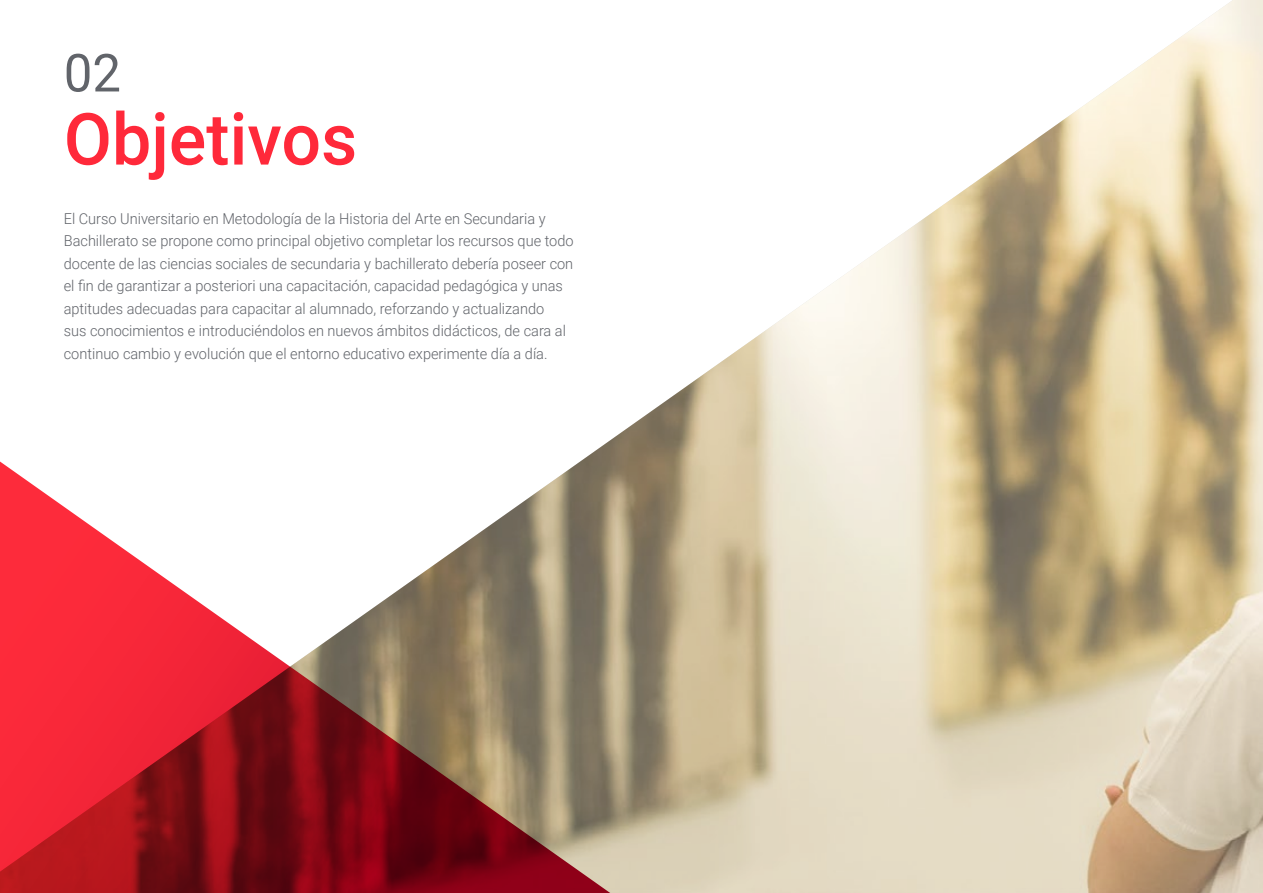
<style>
.page{position:relative;width:1263px;height:893px;background:#fff}
.page>*{position:absolute;margin:0;border:0;box-sizing:border-box;transform-origin:0 0}
.t1{font:500 72px "Roboto";color:#ff293a}
.t2{font:52.5px "Roboto";color:#61646a}
.t3{font:300 15px/22.5px "Roboto";color:#61646a}
</style>
<div class="page">
<img style="left:602px;top:0;width:661px;height:893px">
<svg style="left:0;top:446px;width:640px;height:447px"></svg>
<h2 class="t2" style="left:64px;top:36px;width:59px">02</h2>
<h1 class="t1" style="left:64px;top:89px;width:295px">Objetivos</h1>
<p class="t3" style="left:64px;top:207px;width:511px">El Curso Universitario en Metodología de la Historia del Arte en Secundaria y Bachillerato se propone como principal objetivo completar los recursos que todo docente de las ciencias sociales de secundaria y bachillerato debería poseer con el fin de garantizar a posteriori una capacitación, capacidad pedagógica y unas aptitudes adecuadas para capacitar al alumnado, reforzando y actualizando<br>sus conocimientos e introduciéndolos en nuevos ámbitos didácticos, de cara al continuo cambio y evolución que el entorno educativo experimente día a día.</p>
</div>
